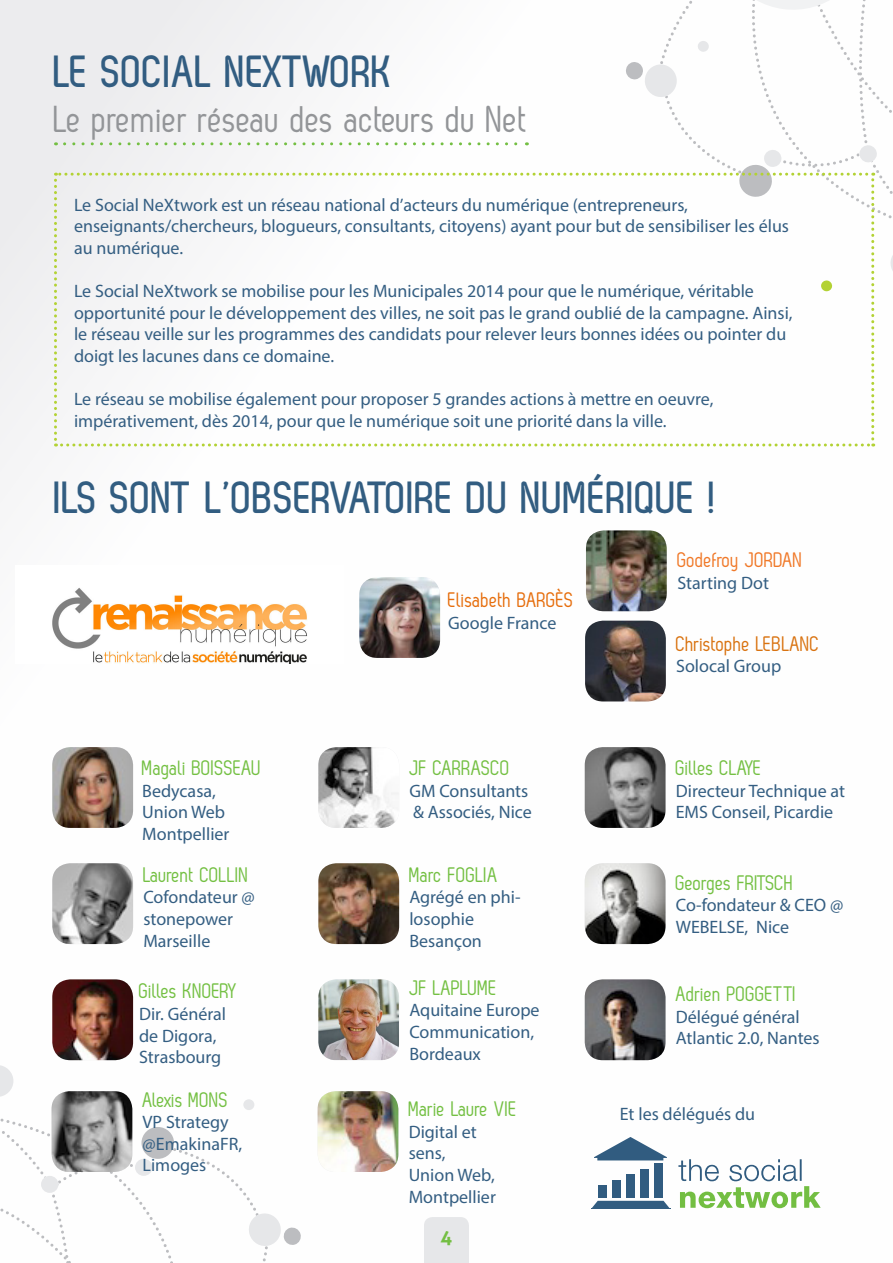
<style>
.page{position:relative;width:893px;height:1263px;background:#fff}
.page>*{position:absolute;margin:0;border:0;box-sizing:border-box;transform-origin:0 0}
.t1{font:700 45px "Zag";color:#325d81}
.t2{font:37.5px "Zag";color:#939598}
.t3{font:21px "Zag";color:#74c043}
.t4{font:21px "Zag";color:#d97311}
.t5{font:21px "Zag";color:#e66e0d}
.t6{font:21px "Zag";color:#f07929}
.t7{font:700 19.5px "Aller";color:#74bf43}
.texte_courant{font:18px/21.6px "Myriad Pro";color:#345e82}
</style>
<div class="page">
<svg style="left:54px;top:0;width:839px;height:446px"></svg>
<img style="left:52px;top:747px;width:81px;height:81px">
<img style="left:318px;top:747px;width:81px;height:81px">
<img style="left:585px;top:747px;width:80px;height:81px">
<img style="left:52px;top:863px;width:81px;height:81px">
<img style="left:318px;top:863px;width:81px;height:81px">
<img style="left:585px;top:863px;width:80px;height:81px">
<img style="left:52px;top:979px;width:81px;height:81px">
<img style="left:318px;top:979px;width:81px;height:81px">
<img style="left:585px;top:979px;width:80px;height:81px">
<img style="left:52px;top:1091px;width:80px;height:81px">
<img style="left:318px;top:1091px;width:80px;height:81px">
<img style="left:359px;top:577px;width:81px;height:81px">
<img style="left:586px;top:530px;width:81px;height:81px">
<img style="left:585px;top:621px;width:81px;height:80px">
<img style="left:52px;top:588px;width:255px;height:75px">
<img style="left:678px;top:1159px;width:143px;height:49px">
<svg style="left:592px;top:1201px;width:78px;height:7px"></svg>
<svg style="left:594px;top:1137px;width:73px;height:23px"></svg>
<div style="left:654px;top:1163px;width:9px;height:35px;background:#325d81"></div>
<div style="left:640px;top:1169px;width:9px;height:29px;background:#325d81"></div>
<div style="left:626px;top:1174px;width:9px;height:24px;background:#325d81"></div>
<div style="left:612px;top:1180px;width:9px;height:18px;background:#325d81"></div>
<div style="left:598px;top:1185px;width:9px;height:13px;background:#325d81"></div>
<hr style="left:591px;top:1208px;width:79px;height:1px;background:#325d81">
<p class="t1" style="left:54px;top:47px;width:341px">LE SOCIAL NEXTWORK</p>
<p class="t2" style="left:54px;top:98px;width:475px">Le premier réseau des acteurs du Net</p>
<p class="texte_courant" style="left:74px;top:194px;width:615px">Le Social NeXtwork est un réseau national d’acteurs du numérique (entrepreneurs,</p>
<p class="texte_courant" style="left:74px;top:215px;width:717px">enseignants/chercheurs, blogueurs, consultants, citoyens) ayant pour but de sensibiliser les élus au numérique.</p>
<p class="texte_courant" style="left:74px;top:280px;width:720px">Le Social NeXtwork se mobilise pour les Municipales 2014 pour que le numérique, véritable opportunité pour le développement des villes, ne soit pas le grand oublié de la campagne. Ainsi, le réseau veille sur les programmes des candidats pour relever leurs bonnes idées ou pointer du doigt les lacunes dans ce domaine.</p>
<p class="texte_courant" style="left:74px;top:388px;width:641px">Le réseau se mobilise également pour proposer 5 grandes actions à mettre en oeuvre, impérativement, dès 2014, pour que le numérique soit une priorité dans la ville.</p>
<p class="t1" style="left:54px;top:472px;width:665px">ILS SONT L’OBSERVATOIRE DU NUMÉRIQUE !</p>
<p class="t3" style="left:142px;top:756px;width:121px">Magali BOISSEAU</p>
<p class="texte_courant" style="left:142px;top:780px;width:75px">Bedycasa,</p>
<p class="texte_courant" style="left:142px;top:801px;width:84px">Union Web</p>
<p class="texte_courant" style="left:142px;top:823px;width:89px">Montpellier</p>
<p class="t3" style="left:143px;top:863px;width:107px">Laurent COLLIN</p>
<p class="texte_courant" style="left:143px;top:886px;width:113px">Cofondateur @ stonepower</p>
<p class="texte_courant" style="left:143px;top:929px;width:69px">Marseille</p>
<p class="t3" style="left:139px;top:979px;width:100px">Gilles KNOERY</p>
<p class="texte_courant" style="left:139px;top:1003px;width:89px">Dir. Général</p>
<p class="texte_courant" style="left:139px;top:1024px;width:79px">de Digora,</p>
<p class="texte_courant" style="left:139px;top:1046px;width:84px">Strasbourg</p>
<p class="t3" style="left:143px;top:1088px;width:87px">Alexis MONS</p>
<p class="texte_courant" style="left:143px;top:1111px;width:88px">VP Strategy</p>
<p class="texte_courant" style="left:143px;top:1132px;width:101px">@EmakinaFR,</p>
<p class="texte_courant" style="left:143px;top:1154px;width:65px">Limoges</p>
<p class="t5" style="left:448px;top:589px;width:127px">Elisabeth BARGÈS</p>
<p class="texte_courant" style="left:448px;top:612px;width:110px">Google France</p>
<p class="t3" style="left:409px;top:756px;width:102px">JF CARRASCO</p>
<p class="texte_courant" style="left:409px;top:780px;width:120px">GM Consultants</p>
<p class="texte_courant" style="left:413px;top:801px;width:120px">&amp; Associés, Nice</p>
<p class="t3" style="left:409px;top:863px;width:90px">Marc FOGLIA</p>
<p class="texte_courant" style="left:409px;top:886px;width:113px">Agrégé en phi&shy;losophie</p>
<p class="texte_courant" style="left:409px;top:929px;width:74px">Besançon</p>
<p class="t3" style="left:409px;top:976px;width:89px">JF LAPLUME</p>
<p class="texte_courant" style="left:409px;top:999px;width:132px">Aquitaine Europe</p>
<p class="texte_courant" style="left:409px;top:1021px;width:126px">Communication,</p>
<p class="texte_courant" style="left:409px;top:1042px;width:73px">Bordeaux</p>
<p class="t3" style="left:409px;top:1097px;width:110px">Marie Laure VIE</p>
<p class="texte_courant" style="left:409px;top:1120px;width:70px">Digital et sens,</p>
<p class="texte_courant" style="left:409px;top:1164px;width:88px">Union Web,</p>
<p class="texte_courant" style="left:409px;top:1185px;width:89px">Montpellier</p>
<p class="t7" style="left:441px;top:1224px;width:13px">4</p>
<p class="t6" style="left:677px;top:548px;width:127px">Godefroy JORDAN</p>
<p class="texte_courant" style="left:677px;top:571px;width:93px">Starting Dot</p>
<p class="t4" style="left:676px;top:632px;width:145px">Christophe LEBLANC</p>
<p class="texte_courant" style="left:676px;top:655px;width:107px">Solocal Group</p>
<p class="t3" style="left:676px;top:756px;width:88px">Gilles CLAYE</p>
<p class="texte_courant" style="left:676px;top:780px;width:171px">Directeur Technique at</p>
<p class="texte_courant" style="left:676px;top:801px;width:159px">EMS Conseil, Picardie</p>
<p class="t3" style="left:676px;top:871px;width:119px">Georges FRITSCH</p>
<p class="texte_courant" style="left:676px;top:894px;width:169px">Co-fondateur &amp; CEO @</p>
<p class="texte_courant" style="left:676px;top:916px;width:115px">WEBELSE, Nice</p>
<p class="t3" style="left:676px;top:982px;width:122px">Adrien POGGETTI</p>
<p class="texte_courant" style="left:676px;top:1005px;width:145px">Délégué général<br>Atlantic 2.0, Nantes</p>
<p class="texte_courant" style="left:620px;top:1103px;width:137px">Et les délégués du</p>
</div>
